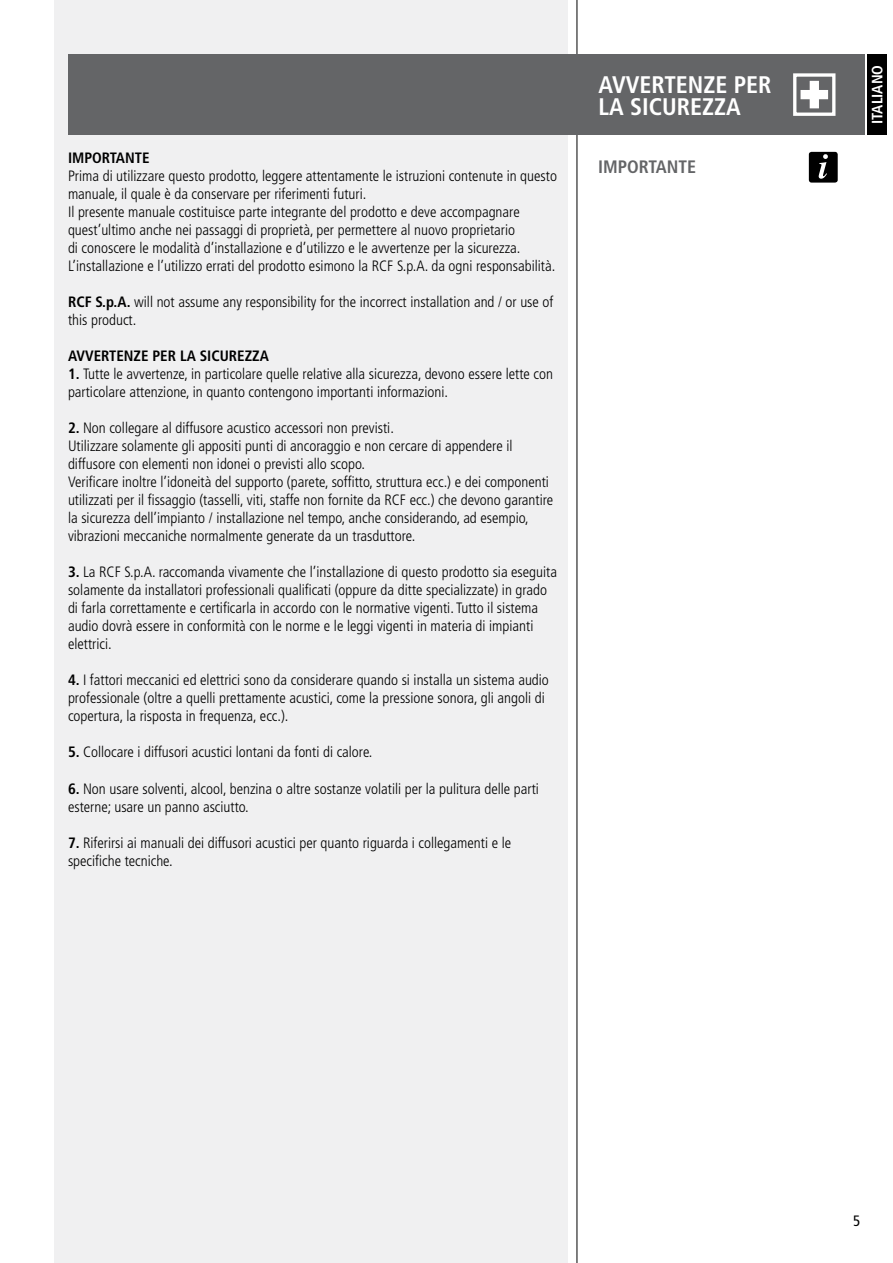
<style>
.page{position:relative;width:893px;height:1263px;background:#fff}
.page>*{position:absolute;margin:0;border:0;box-sizing:border-box;transform-origin:0 0}
.t1{font:700 condensed 24px/22.5px "Frutiger LT Std";color:#fff}
.t2{font:700 condensed 18px "Frutiger LT Std";color:#646567}
.t3{font:300 condensed 15px/18px "Frutiger LT Std";color:#000}
.t4{font:700 condensed 15px "Frutiger LT Std";color:#000}
.t5{font:700 condensed 15px "Frutiger LT Std";color:#fff}
.t6{font:condensed 15px "Frutiger LT Std";color:#000}
.s1{font-weight:700}
</style>
<div class="page">
<div style="left:54px;top:0;width:514px;height:1263px;background:#f0f0f1"></div>
<hr style="left:577px;top:0;width:1px;height:1263px;background:#000">
<div style="left:867px;top:54px;width:20px;height:81px;background:#000"></div>
<div style="left:68px;top:54px;width:797px;height:81px;background:#646567"></div>
<div style="left:793px;top:73px;width:42px;height:43px;border:3px solid #fff"></div>
<svg style="left:800px;top:81px;width:28px;height:27px"></svg>
<div style="left:809px;top:152px;width:29px;height:31px;background:#000;border-radius:3px"></div>
<svg style="left:819px;top:154px;width:9px;height:25px"></svg>
<p class="t4" style="left:68px;top:149px;width:83px">IMPORTANTE</p>
<p class="t3" style="left:68px;top:167px;width:490px">Prima di utilizzare questo prodotto, leggere attentamente le istruzioni contenute in questo manuale, il quale è da conservare per riferimenti futuri.<br>Il presente manuale costituisce parte integrante del prodotto e deve accompagnare quest’ultimo anche nei passaggi di proprietà, per permettere al nuovo proprietario<br>di conoscere le modalità d’installazione e d’utilizzo e le avvertenze per la sicurezza.<br>L’installazione e l’utilizzo errati del prodotto esimono la RCF S.p.A. da ogni responsabilità.</p>
<p class="t3" style="left:68px;top:293px;width:487px"><span class="s1">RCF S.p.A.</span> will not assume any responsibility for the incorrect installation and / or use of this product.</p>
<p class="t4" style="left:68px;top:347px;width:202px">AVVERTENZE PER LA SICUREZZA</p>
<p class="t3" style="left:68px;top:365px;width:487px"><span class="s1">1.</span> Tutte le avvertenze, in particolare quelle relative alla sicurezza, devono essere lette con particolare attenzione, in quanto contengono importanti informazioni.</p>
<p class="t3" style="left:68px;top:419px;width:487px"><span class="s1">2.</span> Non collegare al diffusore acustico accessori non previsti.<br>Utilizzare solamente gli appositi punti di ancoraggio e non cercare di appendere il diffusore con elementi non idonei o previsti allo scopo.<br>Verificare inoltre l’idoneità del supporto (parete, soffitto, struttura ecc.) e dei componenti utilizzati per il fissaggio (tasselli, viti, staffe non fornite da RCF ecc.) che devono garantire la sicurezza dell’impianto / installazione nel tempo, anche considerando, ad esempio, vibrazioni meccaniche normalmente generate da un trasduttore.</p>
<p class="t3" style="left:68px;top:563px;width:491px"><span class="s1">3.</span> La RCF S.p.A. raccomanda vivamente che l’installazione di questo prodotto sia eseguita solamente da installatori professionali qualificati (oppure da ditte specializzate) in grado di farla correttamente e certificarla in accordo con le normative vigenti. Tutto il sistema audio dovrà essere in conformità con le norme e le leggi vigenti in materia di impianti elettrici.</p>
<p class="t3" style="left:68px;top:671px;width:482px"><span class="s1">4.</span> I fattori meccanici ed elettrici sono da considerare quando si installa un sistema audio professionale (oltre a quelli prettamente acustici, come la pressione sonora, gli angoli di copertura, la risposta in frequenza, ecc.).</p>
<p class="t3" style="left:68px;top:743px;width:306px"><span class="s1">5.</span> Collocare i diffusori acustici lontani da fonti di calore.</p>
<p class="t3" style="left:68px;top:779px;width:472px"><span class="s1">6.</span> Non usare solventi, alcool, benzina o altre sostanze volatili per la pulitura delle parti esterne; usare un panno asciutto.</p>
<p class="t3" style="left:68px;top:833px;width:445px"><span class="s1">7.</span> Riferirsi ai manuali dei diffusori acustici per quanto riguarda i collegamenti e le specifiche tecniche.</p>
<h1 class="t1" style="left:599px;top:73px;width:174px">AVVERTENZE PER<br>LA SICUREZZA</h1>
<p class="t2" style="left:598px;top:156px;width:99px">IMPORTANTE</p>
<p class="t5" style="left:868px;top:124px;width:60px;rotate:-90deg">ITALIANO</p>
<p class="t6" style="left:853px;top:1211px;width:9px">5</p>
</div>
